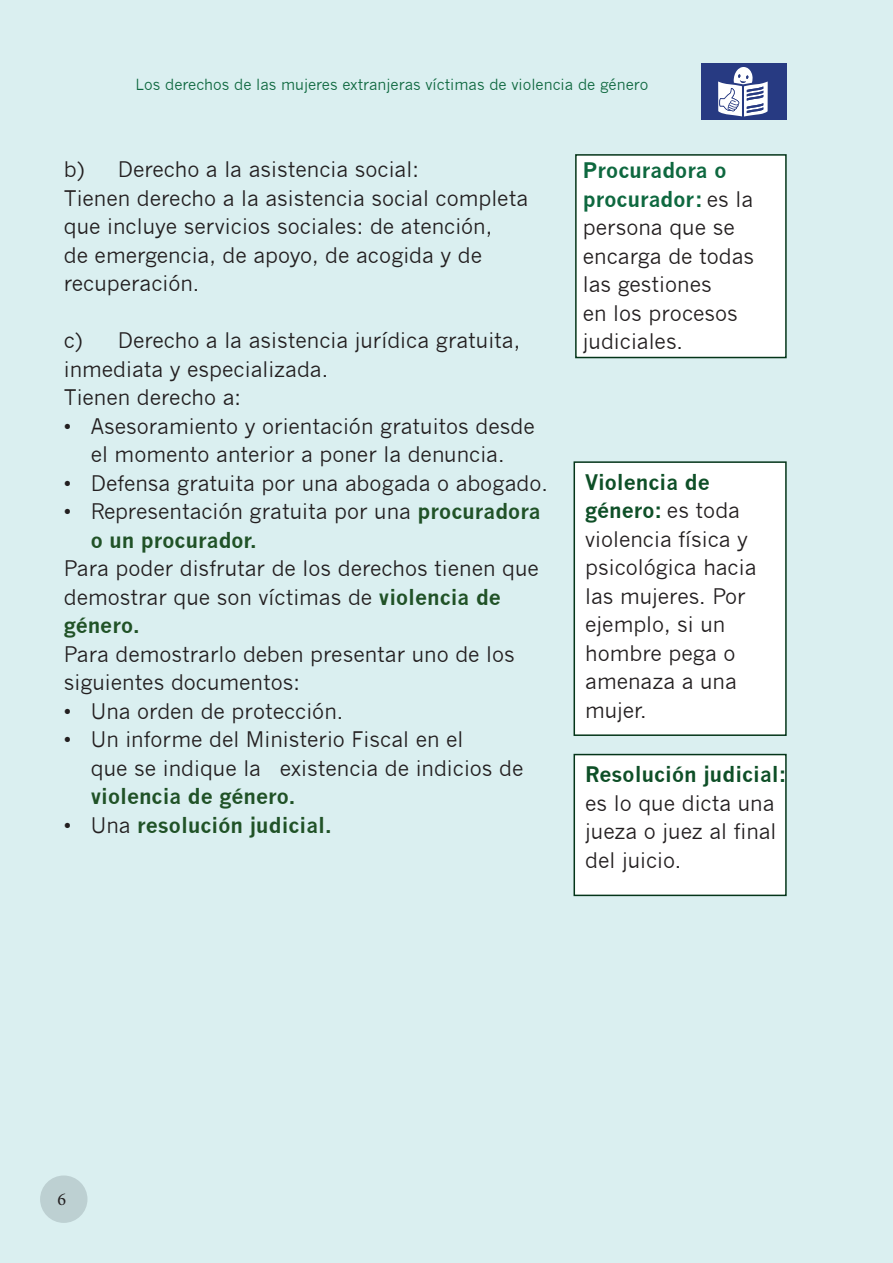
<style>
.page{position:relative;width:893px;height:1263px;background:#daeff0}
.page>*{position:absolute;margin:0;border:0;box-sizing:border-box;transform-origin:0 0}
.t1{font:21px/28.5px "News Gothic";color:#231f20}
.t2{font:700 21px "News Gothic";color:#205227}
.t3{font:700 21px "News Gothic";color:#0e4f27}
.t4{font:18px "Minion Pro";color:#231f20}
.t5{font:15px "News Gothic";color:#0e683f}
.s1{font-weight:700;color:#205227}
.s2{font-weight:400;color:#231f20}
.s3{font-weight:700;color:#0e683f}
.s4{font-weight:700;color:#0e4f27}
</style>
<div class="page">
<div style="left:40px;top:1175px;width:47px;height:48px;background:#bdd0d2;border-radius:50%"></div>
<div style="left:701px;top:64px;width:86px;height:56px;background:#273a82"></div>
<svg style="left:718px;top:67px;width:50px;height:50px"></svg>
<div style="left:575px;top:154px;width:212px;height:204px;background:#fff;border:2px solid #043519"></div>
<div style="left:573px;top:461px;width:214px;height:275px;background:#fff;border:2px solid #043519"></div>
<div style="left:573px;top:754px;width:214px;height:142px;background:#fff;border:2px solid #043519"></div>
<p class="t5" style="left:136px;top:76px;width:514px">Los derechos de las mujeres extranjeras víctimas de violencia de género</p>
<p class="t1" style="left:64px;top:155px;width:466px">b) Derecho a la asistencia social:<br>Tienen derecho a la asistencia social completa que incluye servicios sociales: de atención,<br>de emergencia, de apoyo, de acogida y de recuperación.</p>
<p class="t1" style="left:64px;top:326px;width:458px">c) Derecho a la asistencia jurídica gratuita, inmediata y especializada.<br>Tienen derecho a:</p>
<p class="t1" style="left:64px;top:412px;width:473px;text-align:center">• Asesoramiento y orientación gratuitos desde el momento anterior a poner la denuncia.</p>
<p class="t1" style="left:64px;top:469px;width:486px">• Defensa gratuita por una abogada o abogado.</p>
<p class="t1" style="left:91px;top:497px;width:451px;text-indent:-27px">• Representación gratuita por una <span class="s1">procuradora o un procurador.</span></p>
<p class="t1" style="left:64px;top:554px;width:477px">Para poder disfrutar de los derechos tienen que demostrar que son víctimas de <span class="s1">violencia de género.</span></p>
<p class="t1" style="left:64px;top:640px;width:453px">Para demostrarlo deben presentar uno de los siguientes documentos:</p>
<p class="t1" style="left:64px;top:697px;width:281px">• Una orden de protección.</p>
<p class="t1" style="left:91px;top:725px;width:434px;text-indent:-27px">• Un informe del Ministerio Fiscal en el<br>que se indique la existencia de indicios de</p>
<p class="t2" style="left:91px;top:784px;width:206px">violencia de género.</p>
<p class="t2" style="left:64px;top:812px;width:269px"><span class="s2">• Una</span> resolución judicial.</p>
<p class="t1" style="left:583px;top:156px;width:173px"><span class="s3">Procuradora o procurador:</span> es la persona que se encarga de todas las gestiones<br>en los procesos judiciales.</p>
<p class="t1" style="left:585px;top:468px;width:173px"><span class="s4">Violencia de género:</span> es toda violencia física y psicológica hacia las mujeres. Por ejemplo, si un hombre pega o amenaza a una mujer.</p>
<p class="t3" style="left:585px;top:761px;width:203px">Resolución judicial:</p>
<p class="t1" style="left:585px;top:789px;width:193px;text-align:justify">es lo que dicta una jueza o juez al final del juicio.</p>
<p class="t4" style="left:57px;top:1187px;width:10px">6</p>
</div>
